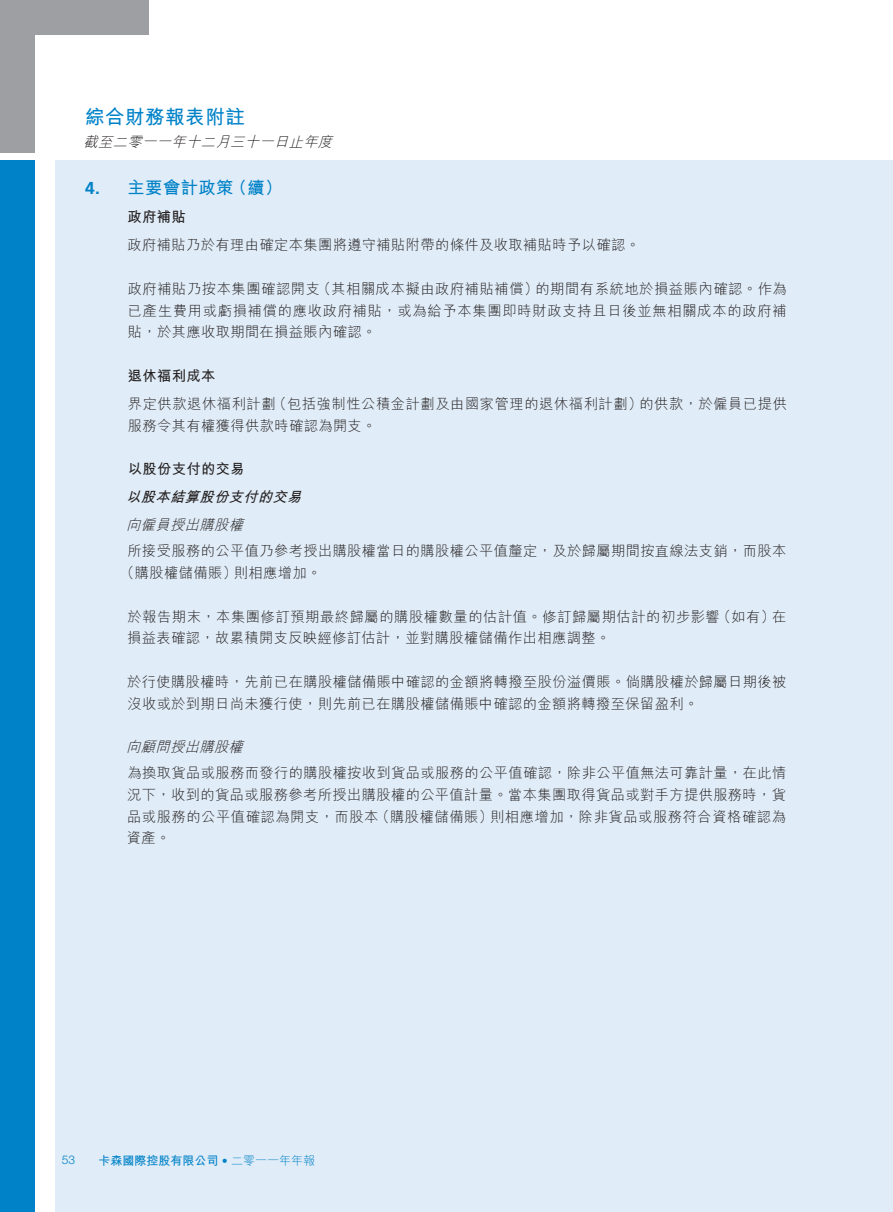
<style>
.page{position:relative;width:893px;height:1212px;background:#fff}
.page>*{position:absolute;margin:0;border:0;box-sizing:border-box;transform-origin:0 0}
.t1{font:700 19.5px "M Hei HK";letter-spacing:.03em;color:#0082c8}
.t2{font:700 17.25px "M Hei HK";letter-spacing:.03em;color:#0082c8}
.t3{font:300 14.25px/21.8px "M Hei HK";letter-spacing:.03em;color:#231f20}
.t4{font:italic 300 14.25px "M Hei HK";color:#231f20}
.t5{font:700 14.25px "M Hei HK";letter-spacing:.03em;color:#231f20}
.t6{font:italic 700 14.25px "M Hei HK";color:#231f20}
.t7{font:700 12px "M Hei HK";color:#0082c8}
.t8{font:300 12px "Helvetica Neue LT Std";color:#0082c8}
.s1{font-family:"Frutiger LT Std"}
.s2{font-family:"Frutiger LT Std";font-weight:300}
.s3{font-weight:300}
</style>
<div class="page">
<div style="left:55px;top:160px;width:838px;height:1052px;background:#e0ecf7"></div>
<div style="left:0;top:160px;width:34px;height:1052px;background:#0082c8"></div>
<div style="left:0;top:0;width:34px;height:152px;background:#9d9fa2"></div>
<div style="left:0;top:0;width:149px;height:34px;background:#9d9fa2"></div>
<h1 class="t1" style="left:85px;top:102px;width:161px">綜合財務報表附註</h1>
<p class="t4" style="left:84px;top:132px;width:255px">截至二零一一年十二月三十一日止年度</p>
<p class="t2" style="left:85px;top:175px;width:199px"><span class="s1">4.</span> 主要會計政策（續）</p>
<p class="t5" style="left:128px;top:207px;width:60px">政府補貼</p>
<p class="t3" style="left:128px;top:234px;width:514px">政府補貼乃於有理由確定本集團將遵守補貼附帶的條件及收取補貼時予以確認。</p>
<p class="t3" style="left:128px;top:277px;width:661px;text-align:justify">政府補貼乃按本集團確認開支（其相關成本擬由政府補貼補償）的期間有系統地於損益賬內確認。作為已產生費用或虧損補償的應收政府補貼，或為給予本集團即時財政支持且日後並無相關成本的政府補貼，於其應收取期間在損益賬內確認。</p>
<p class="t5" style="left:128px;top:365px;width:89px">退休福利成本</p>
<p class="t3" style="left:128px;top:392px;width:661px">界定供款退休福利計劃（包括強制性公積金計劃及由國家管理的退休福利計劃）的供款，於僱員已提供服務令其有權獲得供款時確認為開支。</p>
<p class="t5" style="left:128px;top:459px;width:118px">以股份支付的交易</p>
<p class="t6" style="left:126px;top:487px;width:182px">以股本結算股份支付的交易</p>
<p class="t4" style="left:126px;top:515px;width:123px">向僱員授出購股權</p>
<p class="t3" style="left:120px;top:540px;width:668px;text-indent:7px">所接受服務的公平值乃參考授出購股權當日的購股權公平值釐定，及於歸屬期間按直線法支銷，而股本（購股權儲備賬）則相應增加。</p>
<p class="t3" style="left:127px;top:605px;width:661px">於報告期末，本集團修訂預期最終歸屬的購股權數量的估計值。修訂歸屬期估計的初步影響（如有）在損益表確認，故累積開支反映經修訂估計，並對購股權儲備作出相應調整。</p>
<p class="t3" style="left:127px;top:670px;width:661px">於行使購股權時，先前已在購股權儲備賬中確認的金額將轉撥至股份溢價賬。倘購股權於歸屬日期後被沒收或於到期日尚未獲行使，則先前已在購股權儲備賬中確認的金額將轉撥至保留盈利。</p>
<p class="t4" style="left:126px;top:737px;width:123px">向顧問授出購股權</p>
<p class="t3" style="left:127px;top:761px;width:661px;text-align:justify">為換取貨品或服務而發行的購股權按收到貨品或服務的公平值確認，除非公平值無法可靠計量，在此情況下，收到的貨品或服務參考所授出購股權的公平值計量。當本集團取得貨品或對手方提供服務時，貨品或服務的公平值確認為開支，而股本（購股權儲備賬）則相應增加，除非貨品或服務符合資格確認為資產。</p>
<p class="t8" style="left:62px;top:1152px;width:15px">53</p>
<p class="t7" style="left:98px;top:1152px;width:218px">卡森國際控股有限公司 <span class="s2">•</span> <span class="s3">二零一一年年報</span></p>
</div>
